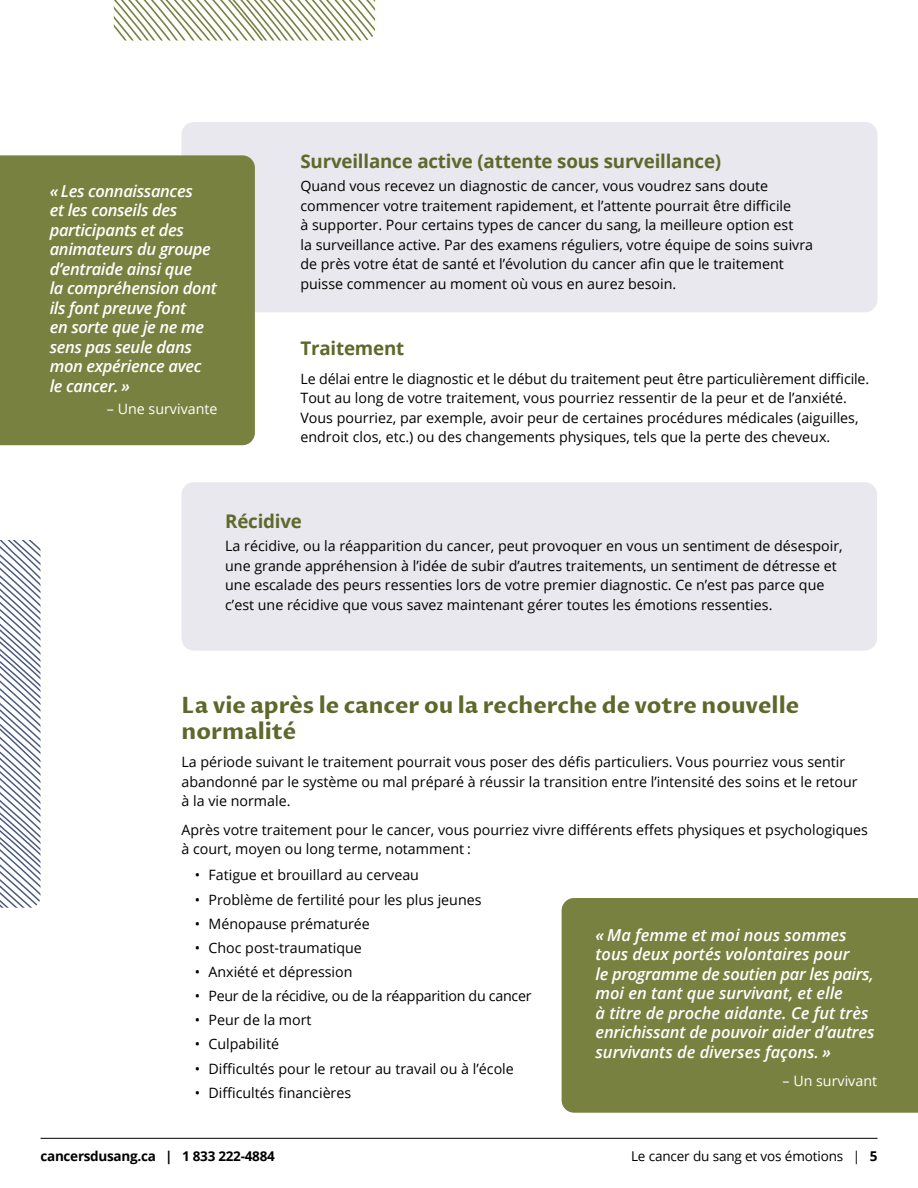
<style>
.page{position:relative;width:918px;height:1188px;background:#fff}
.page>*{position:absolute;margin:0;border:0;box-sizing:border-box;transform-origin:0 0}
.t1{font:700 22.5px/25.5px "Proza Libre";color:#5f672b}
.t2{font:700 18.75px "Open Sans";letter-spacing:-.01em;color:#5f672b}
.t3{font:italic 600 16.5px/19.5px "Open Sans";color:#fff}
.t4{font:italic 600 16.5px/19.5px "Open Sans";letter-spacing:-.02em;color:#fff}
.t5{font:14.25px/19.5px "Open Sans";color:#000}
.t6{font:14.25px "Open Sans";letter-spacing:-.02em;color:#000}
.t7{font:14.25px "Open Sans";color:#fff}
.t8{font:700 13.5px "Open Sans";letter-spacing:-.02em;color:#000}
.t9{font:13.5px "Open Sans";letter-spacing:-.01em;color:#000}
.s1{font-weight:700}
</style>
<div class="page">
<hr style="left:40px;top:1138px;width:838px;height:1px;background:#000">
<svg style="left:0;top:540px;width:40px;height:368px"></svg>
<div style="left:181px;top:122px;width:696px;height:190px;background:#e8e8ee;border-radius:12px"></div>
<div style="left:181px;top:482px;width:696px;height:169px;background:#e8e8ee;border-radius:12px"></div>
<div style="left:0;top:155px;width:255px;height:290px;background:#798140"></div>
<div style="left:562px;top:898px;width:356px;height:215px;background:#798140"></div>
<svg style="left:562px;top:898px;width:84px;height:1px"></svg>
<svg style="left:114px;top:0;width:261px;height:40px"></svg>
<p class="t4" style="left:50px;top:180px;width:169px">« Les connaissances<br>et les conseils des participants et des animateurs du groupe d’entraide ainsi que<br>la compréhension dont ils font preuve font<br>en sorte que je ne me sens pas seule dans mon expérience avec le cancer. »</p>
<p class="t7" style="left:107px;top:399px;width:112px">– Une survivante</p>
<h2 class="t2" style="left:300px;top:148px;width:422px">Surveillance active (attente sous surveillance)</h2>
<p class="t5" style="left:300px;top:176px;width:514px">Quand vous recevez un diagnostic de cancer, vous voudrez sans doute commencer votre traitement rapidement, et l’attente pourrait être difficile<br>à supporter. Pour certains types de cancer du sang, la meilleure option est<br>la surveillance active. Par des examens réguliers, votre équipe de soins suivra de près votre état de santé et l’évolution du cancer afin que le traitement puisse commencer au moment où vous en aurez besoin.</p>
<h2 class="t2" style="left:300px;top:335px;width:105px">Traitement</h2>
<p class="t5" style="left:300px;top:368px;width:570px">Le délai entre le diagnostic et le début du traitement peut être particulièrement difficile.<br>Tout au long de votre traitement, vous pourriez ressentir de la peur et de l’anxiété.<br>Vous pourriez, par exemple, avoir peur de certaines procédures médicales (aiguilles, endroit clos, etc.) ou des changements physiques, tels que la perte des cheveux.</p>
<h2 class="t2" style="left:225px;top:508px;width:78px">Récidive</h2>
<p class="t5" style="left:225px;top:536px;width:619px">La récidive, ou la réapparition du cancer, peut provoquer en vous un sentiment de désespoir, une grande appréhension à l’idée de subir d’autres traitements, un sentiment de détresse et une escalade des peurs ressenties lors de votre premier diagnostic. Ce n’est pas parce que c’est une récidive que vous savez maintenant gérer toutes les émotions ressenties.</p>
<h1 class="t1" style="left:181px;top:693px;width:619px">La vie après le cancer ou la recherche de votre nouvelle normalité</h1>
<p class="t5" style="left:181px;top:752px;width:678px">La période suivant le traitement pourrait vous poser des défis particuliers. Vous pourriez vous sentir abandonné par le système ou mal préparé à réussir la transition entre l’intensité des soins et le retour à la vie normale.</p>
<p class="t5" style="left:181px;top:819px;width:688px">Après votre traitement pour le cancer, vous pourriez vivre différents effets physiques et psychologiques à court, moyen ou long terme, notamment :</p>
<p class="t5" style="left:195px;top:865px;width:226px">• Fatigue et brouillard au cerveau</p>
<p class="t5" style="left:195px;top:889px;width:288px">• Problème de fertilité pour les plus jeunes</p>
<p class="t5" style="left:195px;top:913px;width:176px">• Ménopause prématurée</p>
<p class="t5" style="left:195px;top:938px;width:168px">• Choc post-traumatique</p>
<p class="t5" style="left:195px;top:962px;width:159px">• Anxiété et dépression</p>
<p class="t6" style="left:195px;top:986px;width:338px">• Peur de la récidive, ou de la réapparition du cancer</p>
<p class="t5" style="left:195px;top:1010px;width:118px">• Peur de la mort</p>
<p class="t5" style="left:195px;top:1034px;width:86px">• Culpabilité</p>
<p class="t5" style="left:195px;top:1058px;width:320px">• Difficultés pour le retour au travail ou à l’école</p>
<p class="t5" style="left:195px;top:1082px;width:158px">• Difficultés financières</p>
<p class="t3" style="left:596px;top:925px;width:280px">« Ma femme et moi nous sommes tous deux portés volontaires pour<br>le programme de soutien par les pairs, moi en tant que survivant, et elle<br>à titre de proche aidante. Ce fut très enrichissant de pouvoir aider d’autres survivants de diverses façons. »</p>
<p class="t7" style="left:783px;top:1071px;width:96px">– Un survivant</p>
<p class="t8" style="left:40px;top:1147px;width:236px">cancersdusang.ca | 1 833 222-4884</p>
<p class="t9" style="left:631px;top:1147px;width:248px">Le cancer du sang et vos émotions | <span class="s1">5</span></p>
</div>
